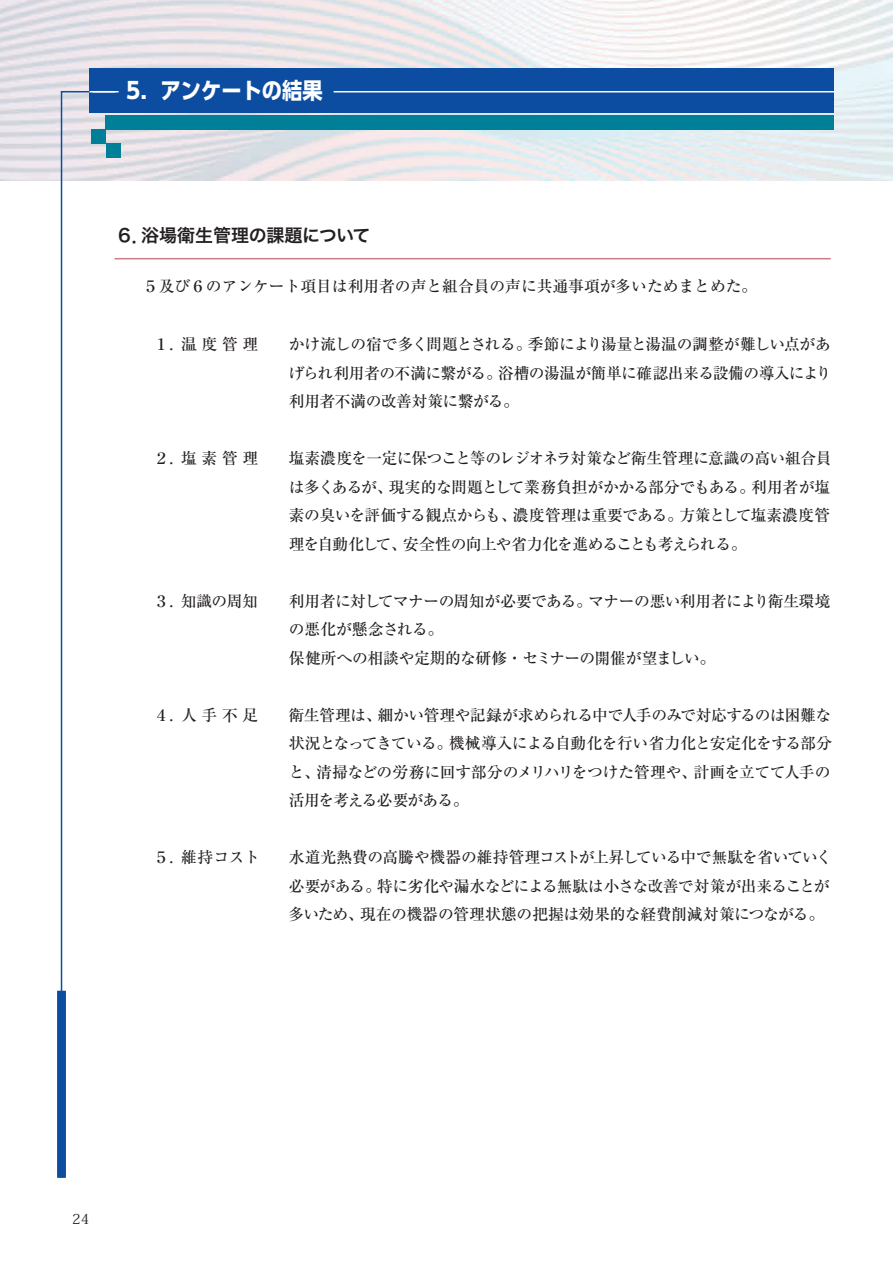
<style>
.page{position:relative;width:893px;height:1263px;background:#fff}
.page>*{position:absolute;margin:0;border:0;box-sizing:border-box;transform-origin:0 0}
.t1{font:700 22.5px "UD Shin Go C Oniz Pr 6 N";color:#fff}
.t2{font:18px "Hira Kaku Pro W6";letter-spacing:-.01em;color:#231f20}
.t3{font:500 15.75px/28.5px "P Ryumin Pr 6 N";letter-spacing:-.025em;color:#231f20;text-align:justify}
.t4{font:500 15.75px "P Ryumin Pr 6 N";color:#231f20}
.t5{font:13.8px "Koz Min Pr 6 N";color:#231f20}
</style>
<div class="page">
<img style="left:0;top:0;width:892px;height:181px">
<hr style="left:115px;top:258px;width:716px;height:1px;background:#ca7e88">
<div style="left:89px;top:68px;width:745px;height:45px;background:#0d4da1"></div>
<div style="left:106px;top:115px;width:728px;height:14px;background:#007f99"></div>
<div style="left:106px;top:144px;width:15px;height:14px;background:#007f99"></div>
<hr style="left:334px;top:91px;width:500px;height:1px;background:#fff">
<svg style="left:60px;top:90px;width:59px;height:901px"></svg>
<div style="left:57px;top:991px;width:9px;height:187px;background:#0d4da1"></div>
<h1 class="t1" style="left:126px;top:72px;width:198px">5．アンケートの結果</h1>
<p class="t2" style="left:116px;top:219px;width:256px">６．浴場衛生管理の課題について</p>
<p class="t4" style="left:143px;top:274px;width:616px">５及び６のアンケート項目は利用者の声と組合員の声に共通事項が多いためまとめた。</p>
<p class="t3" style="left:154px;top:329px;width:106px">１．温度管理</p>
<p class="t3" style="left:289px;top:329px;width:544px">かけ流しの宿で多く問題とされる。季節により湯量と湯温の調整が難しい点があげられ利用者の不満に繋がる。浴槽の湯温が簡単に確認出来る設備の導入により利用者不満の改善対策に繋がる。</p>
<p class="t3" style="left:154px;top:443px;width:106px">２．塩素管理</p>
<p class="t3" style="left:289px;top:443px;width:544px">塩素濃度を一定に保つこと等のレジオネラ対策など衛生管理に意識の高い組合員は多くあるが、現実的な問題として業務負担がかかる部分でもある。利用者が塩素の臭いを評価する観点からも、濃度管理は重要である。方策として塩素濃度管理を自動化して、安全性の向上や省力化を進めることも考えられる。</p>
<p class="t3" style="left:154px;top:586px;width:106px">３．知識の周知</p>
<p class="t3" style="left:289px;top:586px;width:543px;text-align:left">利用者に対してマナーの周知が必要である。マナーの悪い利用者により衛生環境の悪化が懸念される。<br>保健所への相談や定期的な研修・セミナーの開催が望ましい。</p>
<p class="t3" style="left:154px;top:700px;width:106px">４．人手不足</p>
<p class="t3" style="left:289px;top:700px;width:545px">衛生管理は、細かい管理や記録が求められる中で人手のみで対応するのは困難な状況となってきている。機械導入による自動化を行い省力化と安定化をする部分と、清掃などの労務に回す部分のメリハリをつけた管理や、計画を立てて人手の活用を考える必要がある。</p>
<p class="t3" style="left:154px;top:842px;width:108px">５．維持コスト</p>
<p class="t3" style="left:289px;top:842px;width:545px;text-align:left">水道光熱費の高騰や機器の維持管理コストが上昇している中で無駄を省いていく必要がある。特に劣化や漏水などによる無駄は小さな改善で対策が出来ることが多いため、現在の機器の管理状態の把握は効果的な経費削減対策につながる。</p>
<p class="t5" style="left:72px;top:1211px;width:18px">24</p>
</div>
